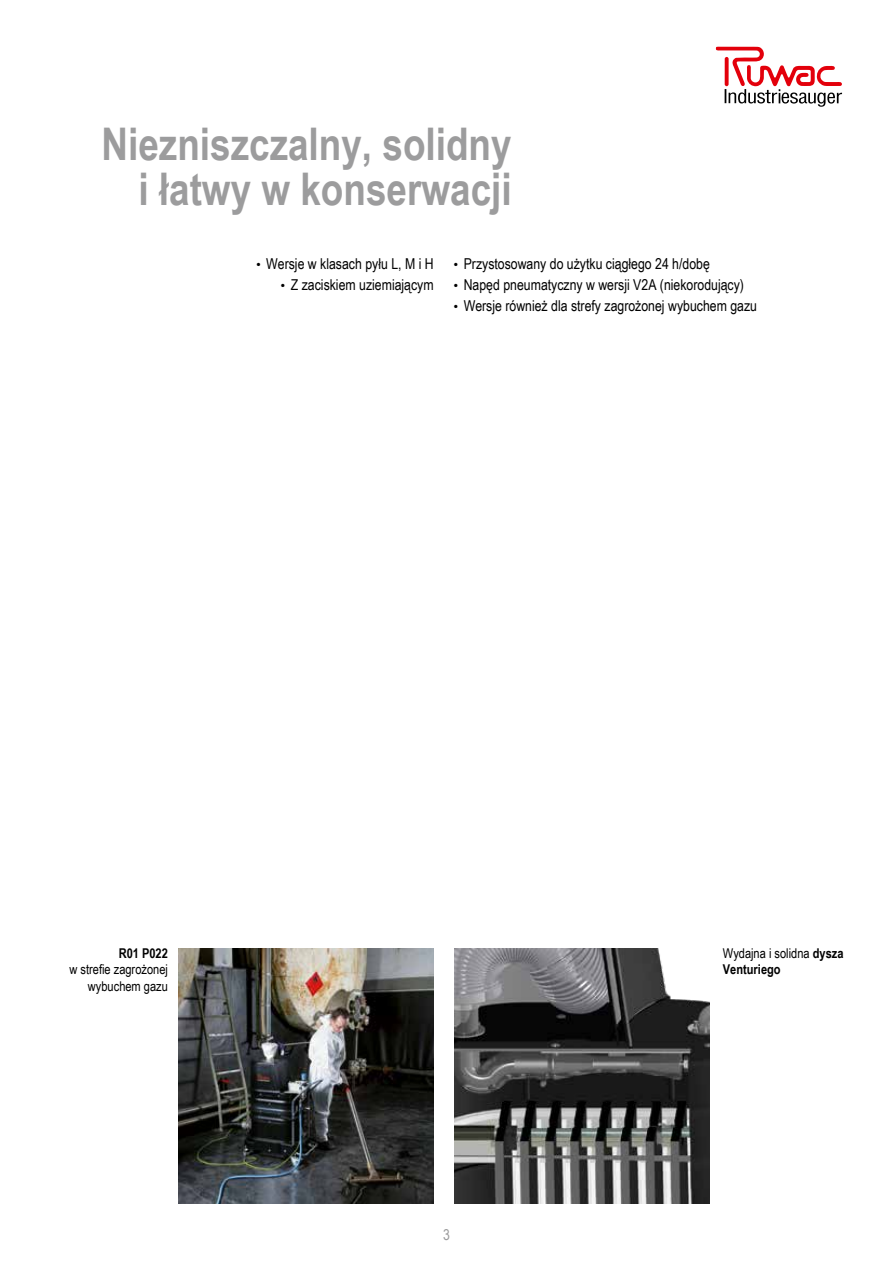
<style>
.page{position:relative;width:893px;height:1263px;background:#fff}
.page>*{position:absolute;margin:0;border:0;box-sizing:border-box;transform-origin:0 0}
.t1{font:700 45px/45px "Arial Narrow";color:#9c9c9d;text-align:right}
.t2{font:15px "Arial Narrow";color:#000}
.t3{font:15px "Arial Narrow";color:#9c9c9d}
.t4{font:13.5px/16.2px "Arial Narrow";color:#000;text-align:right}
.t5{font:700 13.5px "Arial Narrow";color:#000}
.s1{font-weight:700}
</style>
<div class="page">
<img style="left:454px;top:948px;width:255px;height:255px">
<svg style="left:716px;top:46px;width:126px;height:61px"></svg>
<img style="left:179px;top:948px;width:255px;height:255px">
<h1 class="t1" style="left:101px;top:120px;width:412px">Niezniszczalny, solidny i łatwy w konserwacji</h1>
<p class="t2" style="left:257px;top:253px;width:179px">● Wersje w klasach pyłu L, M i H</p>
<p class="t2" style="left:281px;top:274px;width:154px">● Z zaciskiem uziemiającym</p>
<p class="t2" style="left:454px;top:253px;width:257px">● Przystosowany do użytku ciągłego 24 h/dobę</p>
<p class="t2" style="left:454px;top:274px;width:291px">● Napęd pneumatyczny w wersji V2A (niekorodujący)</p>
<p class="t2" style="left:454px;top:295px;width:304px">● Wersje również dla strefy zagrożonej wybuchem gazu</p>
<p class="t5" style="left:119px;top:943px;width:51px">R01 P022</p>
<p class="t4" style="left:69px;top:961px;width:100px">w strefie zagrożonej wybuchem gazu</p>
<p class="t3" style="left:443px;top:1223px;width:8px">3</p>
<p class="t4" style="left:723px;top:945px;width:122px;text-align:left">Wydajna i solidna <span class="s1">dysza<br>Venturiego</span></p>
</div>
